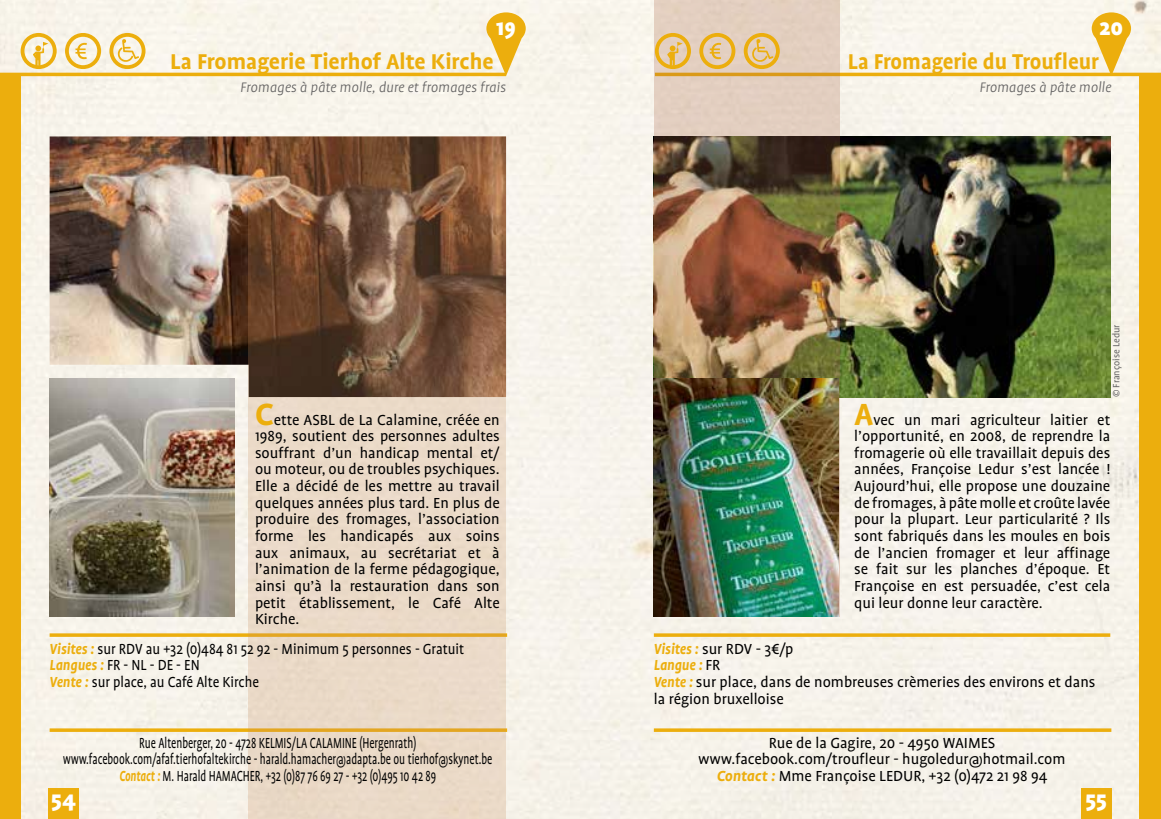
<style>
.page{position:relative;width:1161px;height:819px;background:#f7f3eb}
.page>*{position:absolute;margin:0;border:0;box-sizing:border-box;transform-origin:0 0}
.t1{font:700 24.5px "Profile OT";color:#ecae0d}
.t2{font:700 24.5px "Profile OT";color:#ecae0d;scale:.96 1}
.t3{font:900 24.5px "Profile OT";color:#fff}
.t4{font:16.62px/16.6px "Profile OT";color:#000;text-align:justify}
.t5{font:16.62px/16.6px "Profile OT";color:#000;text-align:center;scale:.7 1}
.t6{font:16.62px/16.6px "Profile OT";color:#000;scale:.9 1}
.t7{font:italic 300 15.75px "Profile OT";color:#646363}
.t8{font:10.5px "Profile OT";color:#646363}
.s1{font-weight:700;font-size:35px;color:#ecae0d}
.s2{font-weight:700;font-style:italic;color:#ecae0d}
</style>
<div class="page">
<hr style="left:0;top:73px;width:506px;height:3px;background:#ecae0d">
<hr style="left:655px;top:73px;width:506px;height:3px;background:#ecae0d">
<div style="left:1139px;top:74px;width:22px;height:745px;background:#ecae0d"></div>
<div style="left:0;top:74px;width:21px;height:745px;background:#ecae0d"></div>
<hr style="left:50px;top:728px;width:457px;height:3px;background:#ecae0d">
<hr style="left:654px;top:728px;width:457px;height:3px;background:#ecae0d">
<hr style="left:50px;top:633px;width:457px;height:3px;background:#ecae0d">
<hr style="left:654px;top:633px;width:456px;height:3px;background:#ecae0d">
<svg style="left:486px;top:12px;width:40px;height:64px"></svg>
<svg style="left:1092px;top:12px;width:39px;height:61px"></svg>
<div style="left:48px;top:788px;width:31px;height:31px;background:#ecae0d"></div>
<div style="left:1081px;top:788px;width:30px;height:31px;background:#ecae0d"></div>
<img style="left:50px;top:397px;width:185px;height:219px">
<img style="left:50px;top:136px;width:199px;height:261px">
<svg style="left:249px;top:136px;width:257px;height:683px;fill:#e9d8c6"></svg>
<img style="left:654px;top:136px;width:456px;height:261px">
<img style="left:655px;top:0;width:185px;height:616px">
<img style="left:654px;top:379px;width:185px;height:237px">
<svg style="left:21px;top:33px;width:36px;height:36px"></svg>
<svg style="left:65px;top:33px;width:36px;height:36px"></svg>
<svg style="left:109px;top:33px;width:36px;height:36px"></svg>
<svg style="left:655px;top:33px;width:36px;height:36px"></svg>
<svg style="left:699px;top:33px;width:36px;height:36px"></svg>
<svg style="left:744px;top:33px;width:36px;height:36px"></svg>
<h1 class="t3" style="left:496px;top:14px;width:21px">19</h1>
<h1 class="t3" style="left:1099px;top:14px;width:25px">20</h1>
<h1 class="t1" style="left:170px;top:48px;width:325px">La Fromagerie Tierhof Alte Kirche</h1>
<p class="t7" style="left:240px;top:79px;width:267px">Fromages à pâte molle, dure et fromages frais</p>
<p class="t4" style="left:255px;top:411px;width:246px"><span class="s1">C</span>ette ASBL de La Calamine, créée en 1989, soutient des personnes adultes souffrant d’un handicap mental et/ ou moteur, ou de troubles psychiques.<br>Elle a décidé de les mettre au travail quelques années plus tard. En plus de produire des fromages, l’association forme les handicapés aux soins aux animaux, au secrétariat et à l’animation de la ferme pédagogique, ainsi qu’à la restauration dans son petit établissement, le Café Alte Kirche.</p>
<p class="t6" style="left:50px;top:640px;width:462px"><span class="s2">Visites :</span> sur RDV au +32 (0)484 81 52 92 - Minimum 5 personnes - Gratuit<br><span class="s2">Langues :</span> FR - NL - DE - EN<br><span class="s2">Vente :</span> sur place, au Café Alte Kirche</p>
<p class="t5" style="left:63px;top:734px;width:614px">Rue Altenberger, 20 - 4728 KELMIS/LA CALAMINE (Hergenrath) www.facebook.com/afaf.tierhofaltekirche - harald.hamacher@adapta.be ou tierhof@skynet.be<br><span class="s2">Contact :</span> M. Harald HAMACHER, +32 (0)87 76 69 27 - +32 (0)495 10 42 89</p>
<h1 class="t2" style="left:848px;top:48px;width:263px">La Fromagerie du Troufleur</h1>
<p class="t7" style="left:979px;top:79px;width:133px">Fromages à pâte molle</p>
<p class="t8" style="left:1110px;top:397px;width:74px;rotate:-90deg">© Françoise Ledur</p>
<p class="t4" style="left:854px;top:411px;width:258px"><span class="s1">A</span>vec un mari agriculteur laitier et l’opportunité, en 2008, de reprendre la fromagerie où elle travaillait depuis des années, Françoise Ledur s’est lancée !<br>Aujourd’hui, elle propose une douzaine de fromages, à pâte molle et croûte lavée pour la plupart. Leur particularité ? Ils sont fabriqués dans les moules en bois de l’ancien fromager et leur affinage se fait sur les planches d’époque. Et Françoise en est persuadée, c’est cela qui leur donne leur caractère.</p>
<p class="t4" style="left:654px;top:640px;width:443px;text-align:left"><span class="s2">Visites :</span> sur RDV - 3€/p<br><span class="s2">Langue :</span> FR<br><span class="s2">Vente :</span> sur place, dans de nombreuses crèmeries des environs et dans la région bruxelloise</p>
<p class="t4" style="left:699px;top:734px;width:368px;text-align:center">Rue de la Gagire, 20 - 4950 WAIMES www.facebook.com/troufleur - hugoledur@hotmail.com<br><span class="s2">Contact :</span> Mme Françoise LEDUR, +32 (0)472 21 98 94</p>
<h1 class="t3" style="left:51px;top:786px;width:26px">54</h1>
<h1 class="t3" style="left:1085px;top:786px;width:23px">55</h1>
</div>
